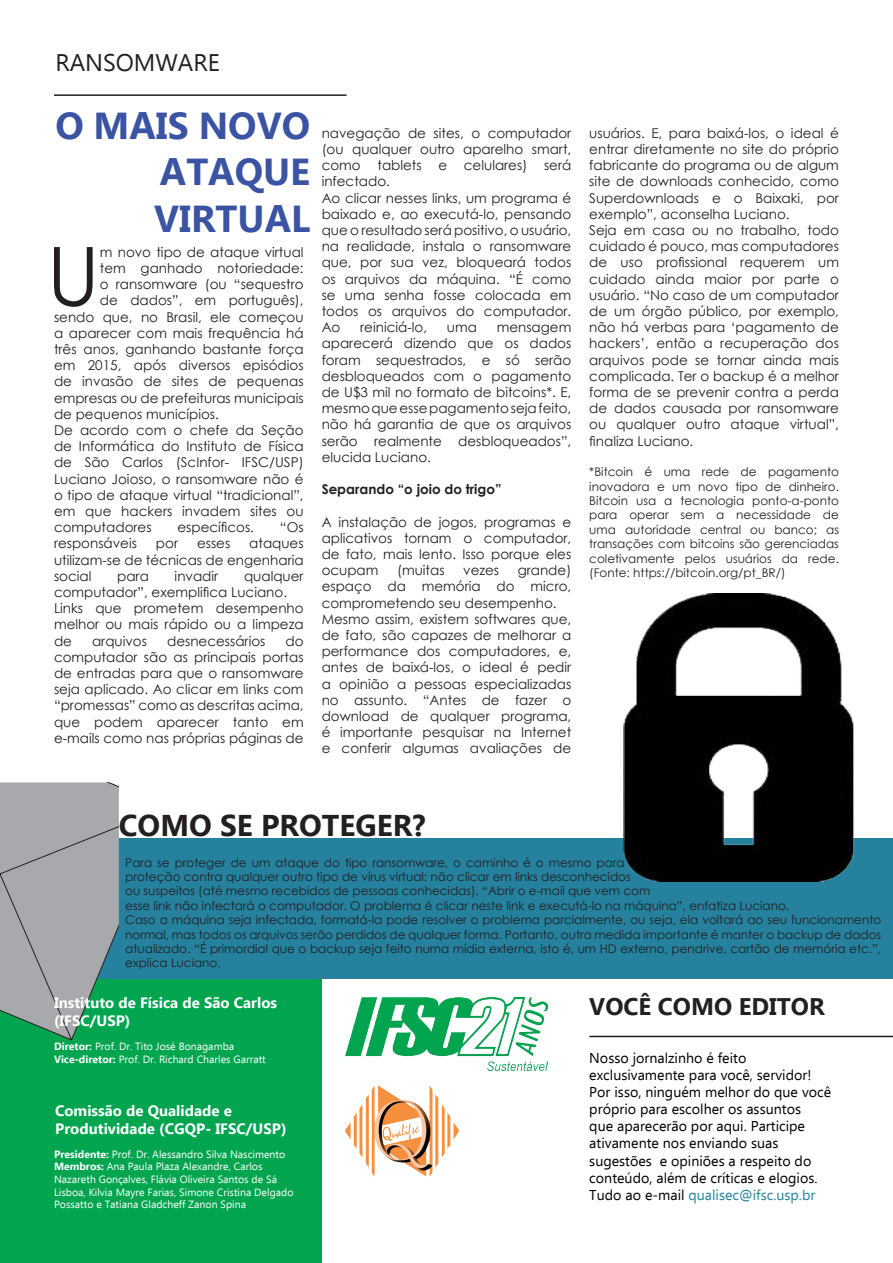
<style>
.page{position:relative;width:893px;height:1263px;background:#fff}
.page>*{position:absolute;margin:0;border:0;box-sizing:border-box;transform-origin:0 0}
.t1{font:81.15px "Century Gothic";color:#231f20}
.t2{font:700 37.5px/47px "Ebrima";color:#3a53a3;text-align:justify}
.t3{font:700 30px "Ebrima";color:#231f20}
.t4{font:700 24px "Ebrima";color:#231f20}
.t5{font:24px "Ebrima";color:#231f20}
.t6{font:700 15px/18px "Ebrima";color:#fff}
.t7{font:14.25px/17.1px "Ebrima";color:#000}
.t8{font:13.5px/16.2px "Century Gothic";color:#231f20;text-align:justify}
.t9{font:700 13.5px "Century Gothic";color:#231f20}
.t10{font:12px/14.4px "Century Gothic";color:#231f20;text-align:justify}
.t11{font:10.5px/12.6px "Ebrima";color:#fff}
.s1{font-weight:700}
.s2{color:#25819e}
</style>
<div class="page">
<div style="left:0;top:978px;width:322px;height:285px;background:#01a54f"></div>
<div style="left:0;top:838px;width:893px;height:140px;background:#25819e"></div>
<svg style="left:0;top:782px;width:119px;height:259px"></svg>
<img style="left:346px;top:997px;width:201px;height:73px">
<img style="left:346px;top:1085px;width:113px;height:92px">
<svg style="left:589px;top:1035px;width:246px;height:3px"></svg>
<hr style="left:54px;top:94px;width:293px;height:2px;background:#231f20">
<hr style="left:589px;top:1036px;width:304px;height:1px;background:#231f20">
<img style="left:623px;top:593px;width:232px;height:288px">
<p class="t5" style="left:55px;top:46px;width:166px">RANSOMWARE</p>
<p class="t2" style="left:154px;top:104px;width:157px;text-indent:-99px">O MAIS NOVO ATAQUE VIRTUAL</p>
<p class="t1" style="left:47px;top:219px;width:55px">U</p>
<p class="t8" style="left:100px;top:244px;width:205px">m novo tipo de ataque virtual</p>
<p class="t8" style="left:100px;top:260px;width:205px">tem ganhado notoriedade:</p>
<p class="t8" style="left:100px;top:276px;width:205px">o ransomware (ou “sequestro</p>
<p class="t8" style="left:100px;top:292px;width:205px">de dados”, em português),</p>
<p class="t8" style="left:54px;top:308px;width:251px">sendo que, no Brasil, ele começou</p>
<p class="t8" style="left:54px;top:325px;width:251px">a aparecer com mais frequência há</p>
<p class="t8" style="left:54px;top:341px;width:251px">três anos, ganhando bastante força</p>
<p class="t8" style="left:54px;top:357px;width:251px">em 2015, após diversos episódios</p>
<p class="t8" style="left:54px;top:373px;width:251px">de invasão de sites de pequenas</p>
<p class="t8" style="left:54px;top:389px;width:251px">empresas ou de prefeituras municipais</p>
<p class="t8" style="left:54px;top:406px;width:166px">de pequenos municípios.</p>
<p class="t8" style="left:54px;top:422px;width:251px">De acordo com o chefe da Seção de Informática do Instituto de Física de São Carlos (ScInfor- IFSC/USP)<br>Luciano Joioso, o ransomware não é o tipo de ataque virtual “tradicional”, em que hackers invadem sites ou computadores</p>
<p class="t8" style="left:177px;top:519px;width:78px">específicos.</p>
<p class="t8" style="left:280px;top:519px;width:25px">“Os</p>
<p class="t8" style="left:54px;top:535px;width:85px">responsáveis</p>
<p class="t8" style="left:156px;top:535px;width:24px">por</p>
<p class="t8" style="left:197px;top:535px;width:35px">esses</p>
<p class="t8" style="left:54px;top:535px;width:251px;text-indent:195px">ataques utilizam-se de técnicas de engenharia social</p>
<p class="t8" style="left:117px;top:568px;width:33px">para</p>
<p class="t8" style="left:175px;top:568px;width:45px">invadir</p>
<p class="t8" style="left:54px;top:568px;width:251px;text-indent:190px">qualquer computador”, exemplifica Luciano.</p>
<p class="t8" style="left:54px;top:600px;width:251px">Links que prometem desempenho melhor ou mais rápido ou a limpeza de</p>
<p class="t8" style="left:92px;top:632px;width:56px">arquivos</p>
<p class="t8" style="left:167px;top:632px;width:100px">desnecessários</p>
<p class="t8" style="left:54px;top:632px;width:251px;text-indent:232px">do computador são as principais portas de entradas para que o ransomware seja aplicado. Ao clicar em links com “promessas” como as descritas acima, que podem aparecer tanto em e-mails como nas próprias páginas de</p>
<p class="t8" style="left:322px;top:125px;width:251px">navegação de sites, o computador (ou qualquer outro aparelho smart, como tablets e celulares) será infectado.</p>
<p class="t8" style="left:322px;top:189px;width:251px">Ao clicar nesses links, um programa é baixado e, ao executá-lo, pensando que o resultado será positivo, o usuário, na realidade, instala o ransomware que, por sua vez, bloqueará todos os arquivos da máquina. “É como se uma senha fosse colocada em todos os arquivos do computador.<br>Ao</p>
<p class="t8" style="left:360px;top:319px;width:68px">reiniciá-lo,</p>
<p class="t8" style="left:447px;top:319px;width:32px">uma</p>
<p class="t8" style="left:322px;top:319px;width:251px;text-indent:175px">mensagem aparecerá dizendo que os dados foram sequestrados, e só serão desbloqueados com o pagamento de U$3 mil no formato de bitcoins*. E, mesmo que esse pagamento seja feito, não há garantia de que os arquivos serão realmente desbloqueados”, elucida Luciano.</p>
<p class="t9" style="left:322px;top:479px;width:181px">Separando “o joio do trigo”</p>
<p class="t8" style="left:322px;top:513px;width:251px">A instalação de jogos, programas e aplicativos tornam o computador, de fato, mais lento. Isso porque eles ocupam</p>
<p class="t8" style="left:322px;top:562px;width:251px;text-indent:196px">grande) espaço da memória do micro, comprometendo seu desempenho.</p>
<p class="t8" style="left:322px;top:611px;width:251px">Mesmo assim, existem softwares que, de fato, são capazes de melhorar a performance dos computadores, e, antes de baixá-los, o ideal é pedir a opinião a pessoas especializadas no assunto. “Antes de fazer o download de qualquer programa, é importante pesquisar na Internet e conferir algumas avaliações de</p>
<p class="t8" style="left:397px;top:562px;width:49px">(muitas</p>
<p class="t8" style="left:463px;top:562px;width:38px">vezes</p>
<p class="t8" style="left:589px;top:125px;width:251px">usuários. E, para baixá-los, o ideal é entrar diretamente no site do próprio fabricante do programa ou de algum site de downloads conhecido, como Superdownloads e o Baixaki, por exemplo”, aconselha Luciano.</p>
<p class="t8" style="left:589px;top:222px;width:251px">Seja em casa ou no trabalho, todo cuidado é pouco, mas computadores de uso profissional requerem um cuidado ainda maior por parte o usuário. “No caso de um computador de um órgão público, por exemplo, não há verbas para ‘pagamento de hackers’, então a recuperação dos arquivos pode se tornar ainda mais complicada. Ter o backup é a melhor forma de se prevenir contra a perda de dados causada por ransomware ou qualquer outro ataque virtual”, finaliza Luciano.</p>
<p class="t10" style="left:589px;top:464px;width:251px">*Bitcoin é uma rede de pagamento inovadora e um novo tipo de dinheiro.<br>Bitcoin usa a tecnologia ponto-a-ponto para operar sem a necessidade de uma autoridade central ou banco; as transações com bitcoins são gerenciadas coletivamente pelos usuários da rede. (Fonte: https://bitcoin.org/pt_BR/)</p>
<p class="t3" style="left:119px;top:802px;width:308px">COMO SE PROTEGER?</p>
<p class="t10" style="left:125px;top:855px;width:665px;text-align:left">Para se proteger de um ataque do tipo ransomware, o caminho é o mesmo para<br>proteção contra qualquer outro tipo de vírus virtual: não clicar em links desconhecidos<br>ou suspeitos (até mesmo recebidos de pessoas conhecidas). “Abrir o e-mail que vem com<br>esse link não infectará o computador. O problema é clicar neste link e executá-lo na máquina”, enfatiza Luciano.</p>
<p class="t10" style="left:125px;top:912px;width:758px">Caso a máquina seja infectada, formatá-la pode resolver o problema parcialmente, ou seja, ela voltará ao seu funcionamento normal, mas todos os arquivos serão perdidos de qualquer forma. Portanto, outra medida importante é manter o backup de dados atualizado. “É primordial que o backup seja feito numa mídia externa, isto é, um HD externo, pendrive, cartão de memória etc.”, explica Luciano.</p>
<p class="t6" style="left:54px;top:995px;width:225px">Instituto de Física de São Carlos (IFSC/USP)</p>
<p class="t11" style="left:54px;top:1041px;width:182px"><span class="s1">Diretor:</span> Prof. Dr. Tito José Bonagamba</p>
<p class="t11" style="left:54px;top:1053px;width:213px"><span class="s1">Vice-diretor:</span> Prof. Dr. Richard Charles Garratt</p>
<p class="t6" style="left:55px;top:1102px;width:233px">Comissão de Qualidade e<br>Produtividade (CGQP- IFSC/USP)</p>
<p class="t11" style="left:54px;top:1148px;width:233px"><span class="s1">Presidente:</span> Prof. Dr. Alessandro Silva Nascimento</p>
<p class="t11" style="left:54px;top:1161px;width:241px"><span class="s1">Membros:</span> Ana Paula Plaza Alexandre, Carlos Nazareth Gonçalves, Flávia Oliveira Santos de Sá Lisboa, Kilvia Mayre Farias, Simone Cristina Delgado Possatto e Tatiana Gladcheff Zanon Spina</p>
<p class="t4" style="left:589px;top:989px;width:237px">VOCÊ COMO EDITOR</p>
<p class="t7" style="left:589px;top:1050px;width:243px">Nosso jornalzinho é feito exclusivamente para você, servidor!<br>Por isso, ninguém melhor do que você próprio para escolher os assuntos<br>que aparecerão por aqui. Participe ativamente nos enviando suas sugestões e opiniões a respeito do conteúdo, além de críticas e elogios.<br>Tudo ao e-mail <span class="s2">qualisec@ifsc.usp.br</span></p>
</div>
